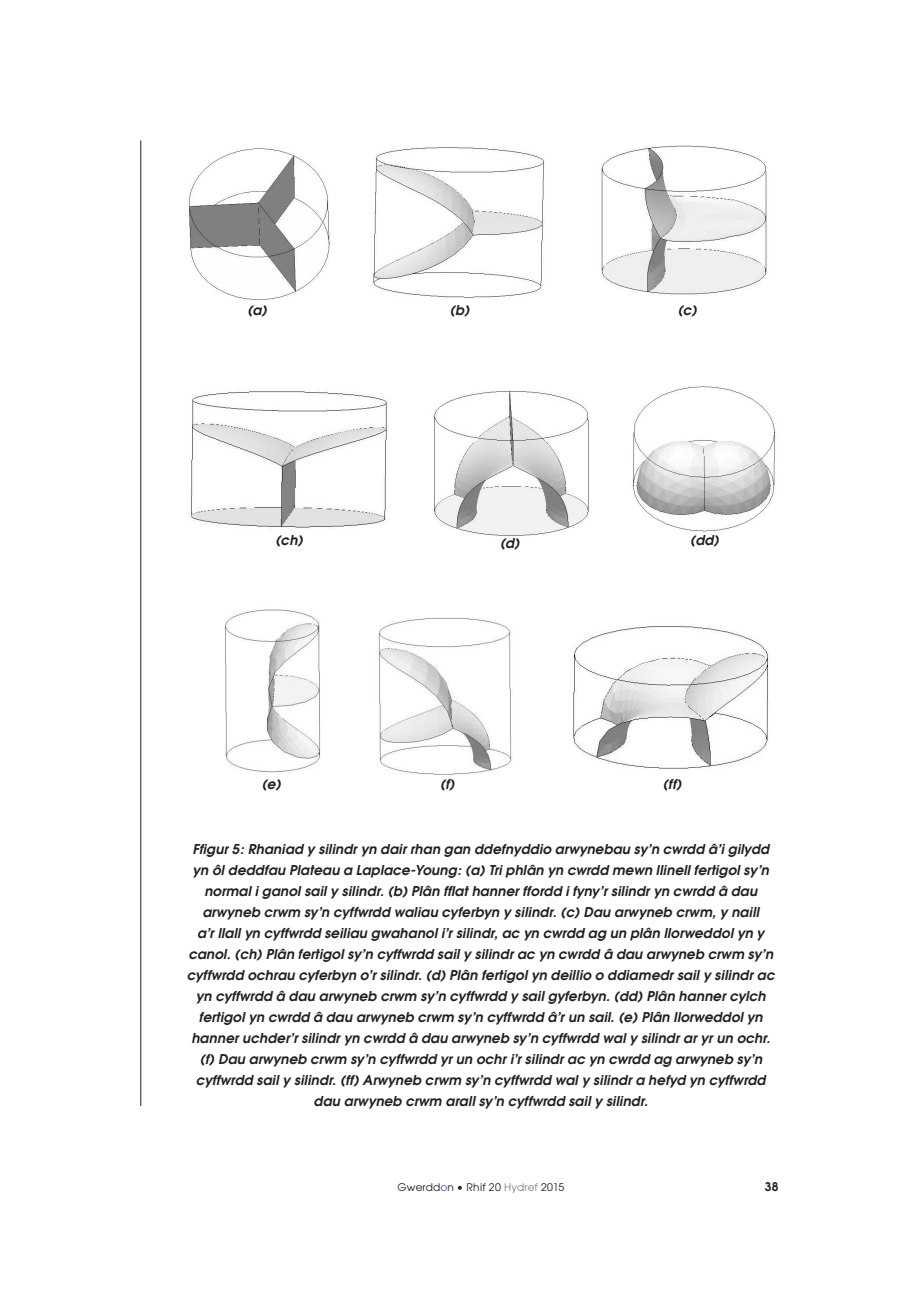
<style>
.page{position:relative;width:919px;height:1289px;background:#fff}
.page>*{position:absolute;margin:0;border:0;box-sizing:border-box;transform-origin:0 0}
.t1{font:italic 600 13.5px/21px "Avant Garde";letter-spacing:.01em;color:#231f20;text-align:center}
.t2{font:600 12px "Avant Garde";color:#231f20}
.t3{font:10.5px "Avant Garde";letter-spacing:.01em;color:#231f20}
.s1{color:#3a53a3}
.s2{color:#808285}
</style>
<div class="page">
<hr style="left:140px;top:140px;width:1px;height:966px;background:#231f20">
<img style="left:189px;top:148px;width:141px;height:152px">
<img style="left:373px;top:147px;width:171px;height:151px">
<img style="left:601px;top:145px;width:166px;height:150px">
<img style="left:191px;top:391px;width:196px;height:138px">
<img style="left:434px;top:391px;width:155px;height:145px">
<img style="left:632px;top:386px;width:143px;height:146px">
<img style="left:225px;top:609px;width:95px;height:164px">
<img style="left:378px;top:617px;width:134px;height:158px">
<img style="left:573px;top:626px;width:197px;height:143px">
<p class="t1" style="left:247px;top:299px;width:21px">(a)</p>
<p class="t1" style="left:449px;top:299px;width:21px">(b)</p>
<p class="t1" style="left:677px;top:299px;width:21px">(c)</p>
<p class="t1" style="left:275px;top:529px;width:29px">(ch)</p>
<p class="t1" style="left:499px;top:532px;width:21px">(d)</p>
<p class="t1" style="left:689px;top:529px;width:31px">(dd)</p>
<p class="t1" style="left:261px;top:773px;width:21px">(e)</p>
<p class="t1" style="left:439px;top:773px;width:16px">(f)</p>
<p class="t1" style="left:662px;top:773px;width:21px">(ff)</p>
<p class="t1" style="left:187px;top:838px;width:589px">Ffigur 5: Rhaniad y silindr yn dair rhan gan ddefnyddio arwynebau sy’n cwrdd â’i gilydd yn ôl deddfau Plateau a Laplace-Young: (a) Tri phlân yn cwrdd mewn llinell fertigol sy’n normal i ganol sail y silindr. (b) Plân fflat hanner ffordd i fyny’r silindr yn cwrdd â dau arwyneb crwm sy’n cyffwrdd waliau cyferbyn y silindr. (c) Dau arwyneb crwm, y naill<br>a’r llall yn cyffwrdd seiliau gwahanol i’r silindr, ac yn cwrdd ag un plân llorweddol yn y canol. (ch) Plân fertigol sy’n cyffwrdd sail y silindr ac yn cwrdd â dau arwyneb crwm sy’n cyffwrdd ochrau cyferbyn o’r silindr. (d) Plân fertigol yn deillio o ddiamedr sail y silindr ac yn cyffwrdd â dau arwyneb crwm sy’n cyffwrdd y sail gyferbyn. (dd) Plân hanner cylch fertigol yn cwrdd â dau arwyneb crwm sy’n cyffwrdd â’r un sail. (e) Plân llorweddol yn hanner uchder’r silindr yn cwrdd â dau arwyneb sy’n cyffwrdd wal y silindr ar yr un ochr. (f) Dau arwyneb crwm sy’n cyffwrdd yr un ochr i’r silindr ac yn cwrdd ag arwyneb sy’n cyffwrdd sail y silindr. (ff) Arwyneb crwm sy’n cyffwrdd wal y silindr a hefyd yn cyffwrdd dau arwyneb crwm arall sy’n cyffwrdd sail y silindr.</p>
<p class="t3" style="left:397px;top:1180px;width:168px">Gwerdd<span class="s1">o</span>n • Rhif 20 <span class="s2">Hydref</span> 2015</p>
<p class="t2" style="left:764px;top:1178px;width:15px">38</p>
</div>
